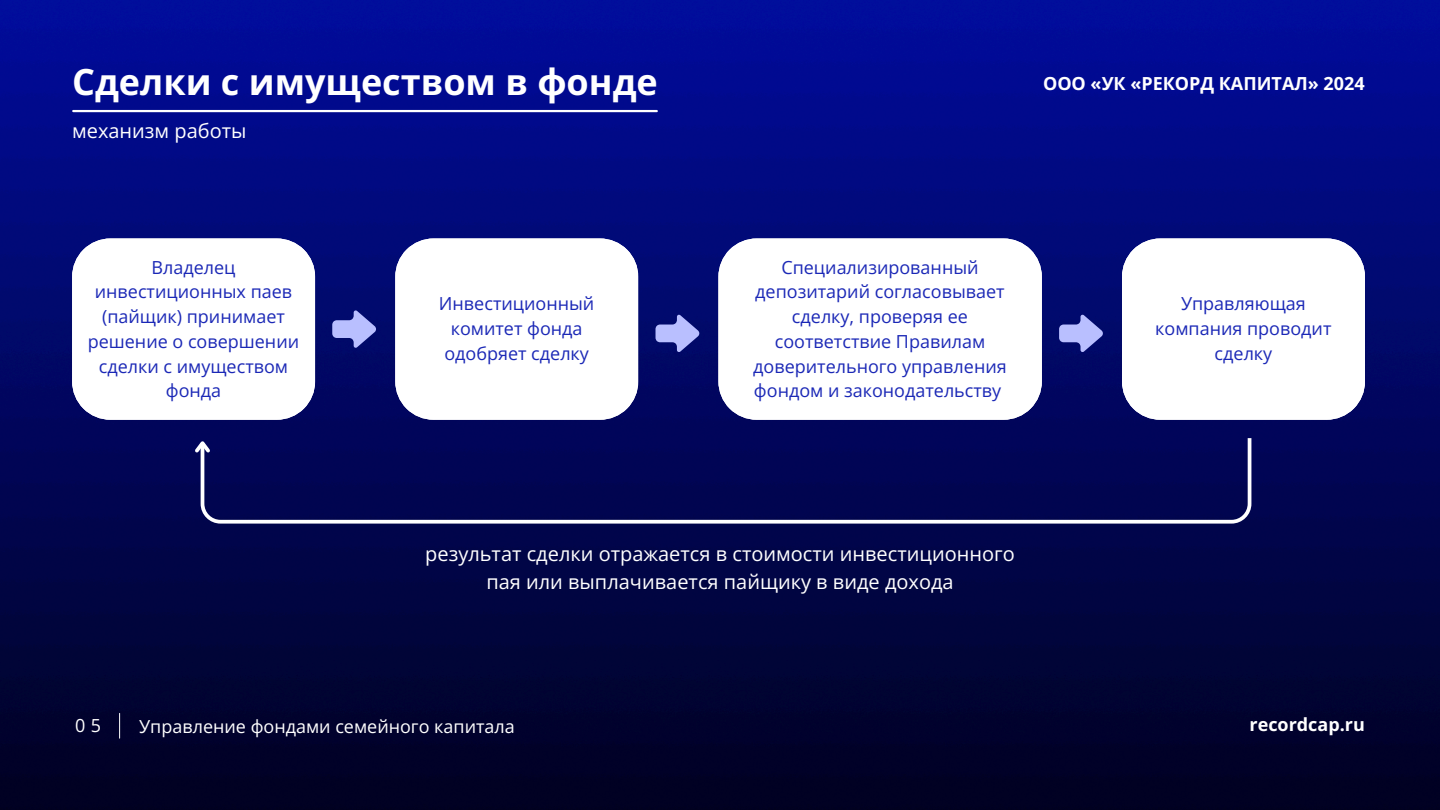
<style>
.page{position:relative;width:1440px;height:810px;background:#fff}
.page>*{position:absolute;margin:0;border:0;box-sizing:border-box;transform-origin:0 0}
.t1{font:700 36px "Open Sans";color:#fff}
.t2{font:20px/27.8px "Open Sans";color:#fff;text-align:center}
.t3{font:18px/24.8px "Open Sans";color:#1b28b6;text-align:center}
.t4{font:700 18px "Open Sans";color:#fff}
.t5{font:18px "Open Sans";color:#fff}
</style>
<div class="page">
<img style="left:0;top:0;width:1440px;height:810px">
<hr style="left:73px;top:110px;width:584px;height:2px;background:#fff">
<svg style="left:119px;top:713px;width:1px;height:25px"></svg>
<svg style="left:72px;top:238px;width:243px;height:182px"></svg>
<svg style="left:395px;top:238px;width:243px;height:182px"></svg>
<svg style="left:718px;top:238px;width:324px;height:182px"></svg>
<svg style="left:1122px;top:238px;width:243px;height:182px"></svg>
<svg style="left:199px;top:434px;width:1054px;height:91px;background:#0c105b"></svg>
<svg style="left:192px;top:437px;width:21px;height:19px"></svg>
<svg style="left:332px;top:310px;width:44px;height:38px;background:#6169b9"></svg>
<svg style="left:656px;top:315px;width:43px;height:37px;background:#666dbc"></svg>
<svg style="left:1059px;top:315px;width:44px;height:37px;background:#646bba"></svg>
<p class="t1" style="left:72px;top:57px;width:587px">Сделки с имуществом в фонде</p>
<p class="t2" style="left:72px;top:116px;width:176px">механизм работы</p>
<h1 class="t3" style="left:88px;top:254px;width:213px">Владелец инвестиционных паев (пайщик) принимает решение о совершении сделки с имуществом фонда</h1>
<p class="t3" style="left:439px;top:291px;width:157px">Инвестиционный комитет фонда одобряет сделку</p>
<p class="t4" style="left:1043px;top:70px;width:323px">ООО «УК «РЕКОРД КАПИТАЛ» 2024</p>
<h2 class="t3" style="left:753px;top:254px;width:255px">Специализированный депозитарий согласовывает сделку, проверяя ее соответствие Правилам доверительного управления фондом и законодательству</h2>
<p class="t3" style="left:1155px;top:291px;width:178px">Управляющая компания проводит сделку</p>
<h3 class="t2" style="left:425px;top:539px;width:591px">результат сделки отражается в стоимости инвестиционного пая или выплачивается пайщику в виде дохода</h3>
<p class="t5" style="left:75px;top:713px;width:27px">0 5</p>
<p class="t5" style="left:139px;top:714px;width:377px">Управление фондами семейного капитала</p>
<p class="t4" style="left:1250px;top:711px;width:117px">recordcap.ru</p>
</div>
